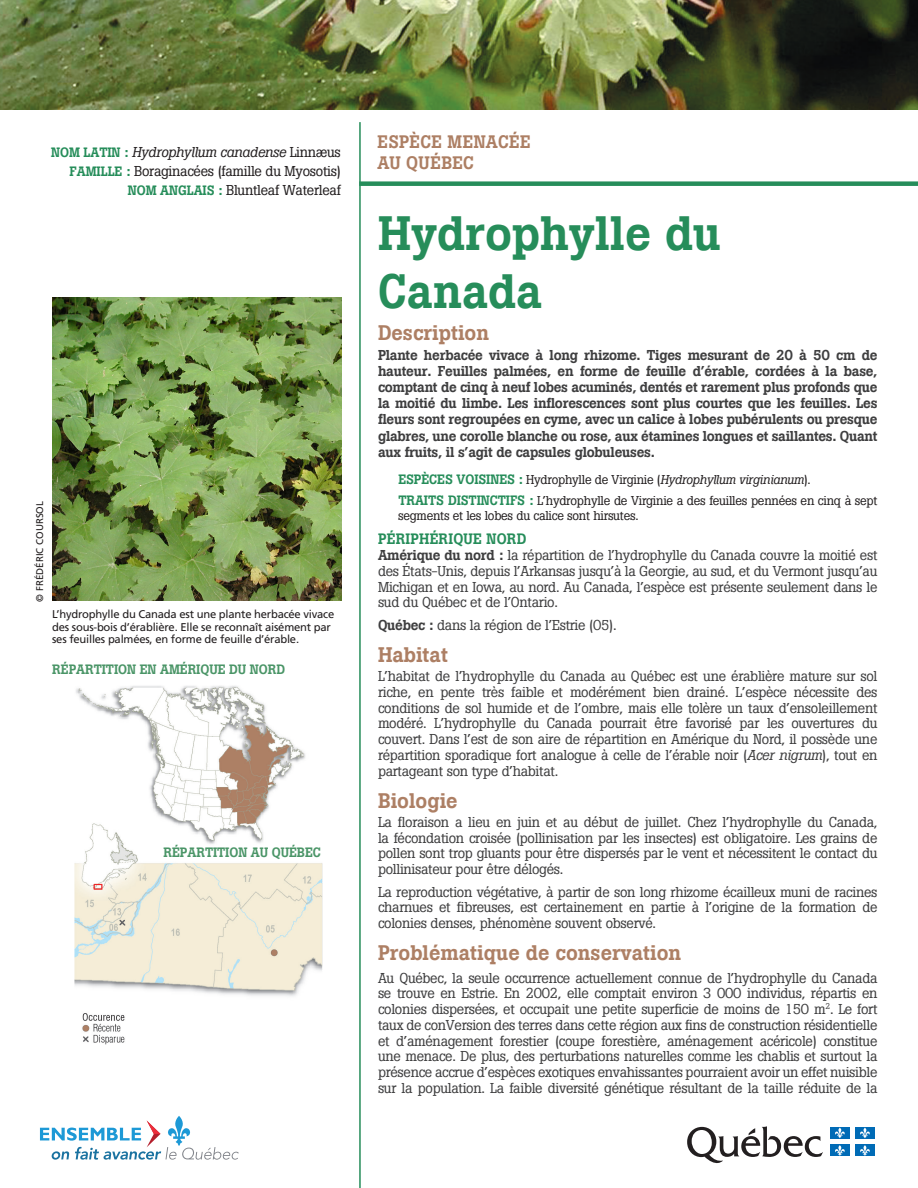
<style>
.page{position:relative;width:918px;height:1188px;background:#fff}
.page>*{position:absolute;margin:0;border:0;box-sizing:border-box;transform-origin:0 0}
.t1{font:500 48px/57.6px "Boton";color:#268d5a}
.t2{font:500 21px "Boton";color:#ad7f64}
.t3{font:500 18px/21.6px "Boton";letter-spacing:.015em;color:#ad7f64}
.t4{font:500 15px "Boton";letter-spacing:.015em;color:#268d5a}
.t5{font:14.25px/15.8px "Boton";letter-spacing:-.02em;color:#3e3e3f;text-align:justify}
.P_description{font:500 14.25px/16.2px "Boton";letter-spacing:-.02em;color:#3e3e3f;text-align:justify}
.P_informations_gauch{font:14.25px "Boton";letter-spacing:-.02em;color:#231f20}
.P_informations_gauch-2{font:italic 14.25px "Boton";letter-spacing:-.02em;color:#231f20}
.t6{font:500 13.5px "Boton";letter-spacing:-.005em;color:#4a9567}
.P_retrait{font:12.75px/14.2px "Boton";letter-spacing:-.02em;color:#231f20}
.Légende{font:11.25px/12.8px "Frutiger";letter-spacing:-.02em;color:#231f20}
.Crédits_photo{font:9.75px "Frutiger";color:#231f20}
.s1{font-weight:500;font-style:normal;font-size:13.5px;color:#268d5a}
.s2{font-style:normal}
.s3{font-weight:500;font-size:13.5px;color:#268d5a}
.s4{font-style:italic}
.s5{font-weight:500}
</style>
<div class="page">
<hr style="left:359px;top:122px;width:2px;height:1066px;background:#268d5a">
<div style="left:359px;top:181px;width:559px;height:5px;background:#268d5a"></div>
<svg style="left:687px;top:1126px;width:136px;height:37px"></svg>
<div style="left:830px;top:1127px;width:20px;height:12px;background:#006bb6"></div>
<svg style="left:835px;top:1128px;width:10px;height:10px"></svg>
<div style="left:855px;top:1127px;width:20px;height:12px;background:#006bb6"></div>
<svg style="left:860px;top:1128px;width:10px;height:10px"></svg>
<div style="left:830px;top:1144px;width:20px;height:12px;background:#006bb6"></div>
<svg style="left:835px;top:1145px;width:10px;height:11px"></svg>
<div style="left:855px;top:1144px;width:20px;height:12px;background:#006bb6"></div>
<svg style="left:860px;top:1145px;width:10px;height:11px"></svg>
<svg style="left:40px;top:1116px;width:199px;height:44px"></svg>
<img style="left:53px;top:298px;width:288px;height:303px">
<img style="left:0;top:0;width:918px;height:109px">
<img style="left:74px;top:686px;width:249px;height:359px">
<p class="P_informations_gauch-2" style="left:51px;top:144px;width:291px"><span class="s1">NOM LATIN :</span> Hydrophyllum canadense <span class="s2">Linnæus</span></p>
<p class="P_informations_gauch" style="left:70px;top:163px;width:273px"><span class="s3">FAMILLE :</span> Boraginacées (famille du Myosotis)</p>
<p class="P_informations_gauch" style="left:128px;top:182px;width:215px"><span class="s3">NOM ANGLAIS :</span> Bluntleaf Waterleaf</p>
<p class="Crédits_photo" style="left:34px;top:602px;width:102px;rotate:-90deg">© FRÉDÉRIC COURSOL</p>
<p class="Légende" style="left:52px;top:607px;width:284px">L’hydrophylle du Canada est une plante herbacée vivace des sous‑bois d’érablière. Elle se reconnaît aisément par ses feuilles palmées, en forme de feuille d’érable.</p>
<p class="t6" style="left:52px;top:661px;width:234px">RÉPARTITION EN AMÉRIQUE DU NORD</p>
<p class="t6" style="left:164px;top:845px;width:159px">RÉPARTITION AU QUÉBEC</p>
<p class="t3" style="left:377px;top:131px;width:155px">ESPÈCE MENACÉE<br>AU QUÉBEC</p>
<h1 class="t1" style="left:378px;top:205px;width:345px">Hydrophylle du<br>Canada</h1>
<h2 class="t2" style="left:378px;top:320px;width:113px">Description</h2>
<p class="P_description" style="left:378px;top:346px;width:501px">Plante herbacée vivace à long rhizome. Tiges mesurant de 20 à 50 cm de hauteur. Feuilles palmées, en forme de feuille d’érable, cordées à la base, comptant de cinq à neuf lobes acuminés, dentés et rarement plus profonds que la moitié du limbe. Les inflorescences sont plus courtes que les feuilles. Les fleurs sont regroupées en cyme, avec un calice à lobes pubérulents ou presque glabres, une corolle blanche ou rose, aux étamines longues et saillantes. Quant aux fruits, il s’agit de capsules globuleuses.</p>
<p class="P_retrait" style="left:398px;top:473px;width:414px"><span class="s3">ESPÈCES VOISINES :</span> Hydrophylle de Virginie (<span class="s4">Hydrophyllum virginianum</span>).</p>
<p class="P_retrait" style="left:398px;top:494px;width:481px"><span class="s3">TRAITS DISTINCTIFS :</span> L’hydrophylle de Virginie a des feuilles pennées en cinq à sept segments et les lobes du calice sont hirsutes.</p>
<h3 class="t4" style="left:378px;top:530px;width:150px">PÉRIPHÉRIQUE NORD</h3>
<p class="t5" style="left:378px;top:547px;width:501px"><span class="s5">Amérique du nord :</span> la répartition de l’hydrophylle du Canada couvre la moitié est des États‑Unis, depuis l’Arkansas jusqu’à la Georgie, au sud, et du Vermont jusqu’au Michigan et en Iowa, au nord. Au Canada, l’espèce est présente seulement dans le sud du Québec et de l’Ontario.</p>
<p class="t5" style="left:378px;top:617px;width:240px"><span class="s5">Québec :</span> dans la région de l’Estrie (05).</p>
<h2 class="t2" style="left:378px;top:642px;width:72px">Habitat</h2>
<p class="t5" style="left:378px;top:668px;width:501px">L’habitat de l’hydrophylle du Canada au Québec est une érablière mature sur sol riche, en pente très faible et modérément bien drainé. L’espèce nécessite des conditions de sol humide et de l’ombre, mais elle tolère un taux d’ensoleillement modéré. L’hydrophylle du Canada pourrait être favorisé par les ouvertures du couvert. Dans l’est de son aire de répartition en Amérique du Nord, il possède une répartition sporadique fort analogue à celle de l’érable noir (<span class="s4">Acer nigrum</span>), tout en partageant son type d’habitat.</p>
<h2 class="t2" style="left:378px;top:788px;width:81px">Biologie</h2>
<p class="t5" style="left:378px;top:814px;width:501px">La floraison a lieu en juin et au début de juillet. Chez l’hydrophylle du Canada, la fécondation croisée (pollinisation par les insectes) est obligatoire. Les grains de pollen sont trop gluants pour être dispersés par le vent et nécessitent le contact du pollinisateur pour être délogés.</p>
<p class="t5" style="left:378px;top:884px;width:501px">La reproduction végétative, à partir de son long rhizome écailleux muni de racines charnues et fibreuses, est certainement en partie à l’origine de la formation de colonies denses, phénomène souvent observé.</p>
<p class="t2" style="left:378px;top:940px;width:305px">Problématique de conservation</p>
<p class="t5" style="left:378px;top:970px;width:501px">Au Québec, la seule occurrence actuellement connue de l’hydrophylle du Canada se trouve en Estrie. En 2002, elle comptait environ 3 000 individus, répartis en colonies dispersées, et occupait une petite superficie de moins de 150 m<sup>2</sup>. Le fort taux de conVersion des terres dans cette région aux fins de construction résidentielle et d’aménagement forestier (coupe forestière, aménagement acéricole) constitue une menace. De plus, des perturbations naturelles comme les chablis et surtout la présence accrue d’espèces exotiques envahissantes pourraient avoir un effet nuisible sur la population. La faible diversité génétique résultant de la taille réduite de la</p>
</div>
